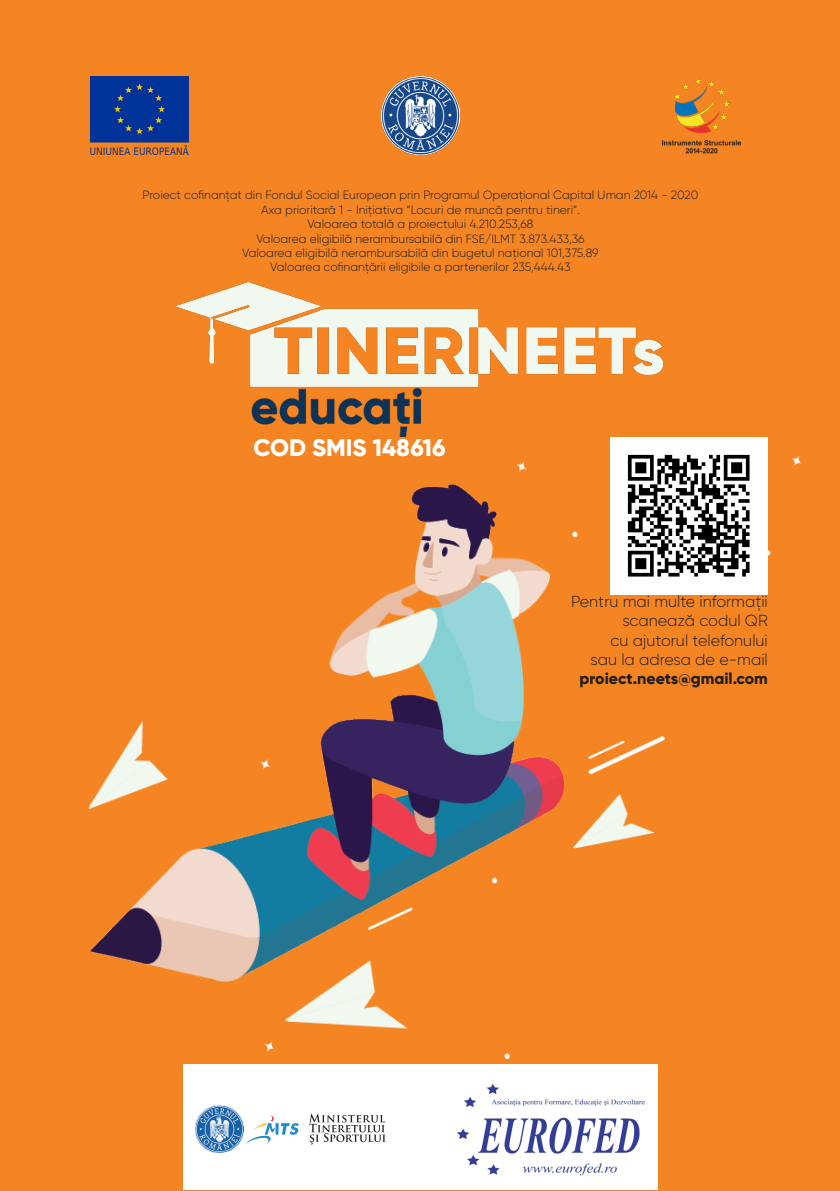
<style>
.page{position:relative;width:840px;height:1191px;background:#fff}
.page>*{position:absolute;margin:0;border:0;box-sizing:border-box;transform-origin:0 0}
.t1{font:800 24px "Gilroy";color:#fff}
.t2{font:300 16px "Gilroy";color:#231f20}
.t3{font:800 16px "Gilroy";color:#231f20}
.t4{font:300 12px "Gilroy";color:#231f20}
</style>
<div class="page">
<div style="left:0;top:0;width:839px;height:1191px;background:#f58522"></div>
<img style="left:90px;top:77px;width:98px;height:78px">
<img style="left:381px;top:77px;width:78px;height:78px">
<img style="left:662px;top:78px;width:78px;height:76px">
<img style="left:88px;top:437px;width:713px;height:622px">
<img style="left:610px;top:437px;width:157px;height:157px">
<img style="left:175px;top:282px;width:489px;height:154px">
<div style="left:182px;top:1064px;width:475px;height:126px;background:#fff"></div>
<svg style="left:246px;top:1115px;width:52px;height:28px"></svg>
<svg style="left:309px;top:1113px;width:76px;height:31px"></svg>
<img style="left:196px;top:1105px;width:47px;height:47px">
<img style="left:457px;top:1084px;width:188px;height:91px">
<p class="t4" style="left:142px;top:188px;width:557px">Proiect cofinanțat din Fondul Social European prin Programul Operațional Capital Uman 2014 - 2020</p>
<p class="t4" style="left:261px;top:202px;width:320px">Axa prioritară 1 - Inițiativa “Locuri de muncă pentru tineri”.</p>
<p class="t4" style="left:307px;top:217px;width:227px">Valoarea totală a proiectului 4.210.253,68</p>
<p class="t4" style="left:256px;top:231px;width:329px">Valoarea eligibilă nerambursabilă din FSE/ILMT 3.873.433,36</p>
<p class="t4" style="left:242px;top:245px;width:358px">Valoarea eligibilă nerambursabilă din bugetul național 101,375.89</p>
<p class="t4" style="left:270px;top:260px;width:302px">Valoarea cofinanțării eligibile a partenerilor 235,444.43</p>
<p class="t1" style="left:253px;top:433px;width:194px">COD SMIS 148616</p>
<p class="t2" style="left:570px;top:592px;width:198px">Pentru mai multe informații</p>
<p class="t2" style="left:622px;top:611px;width:147px">scanează codul QR</p>
<p class="t2" style="left:610px;top:630px;width:159px">cu ajutorul telefonului</p>
<p class="t2" style="left:590px;top:649px;width:179px">sau la adresa de e-mail</p>
<p class="t3" style="left:579px;top:668px;width:190px">proiect.neets@gmail.com</p>
</div>
